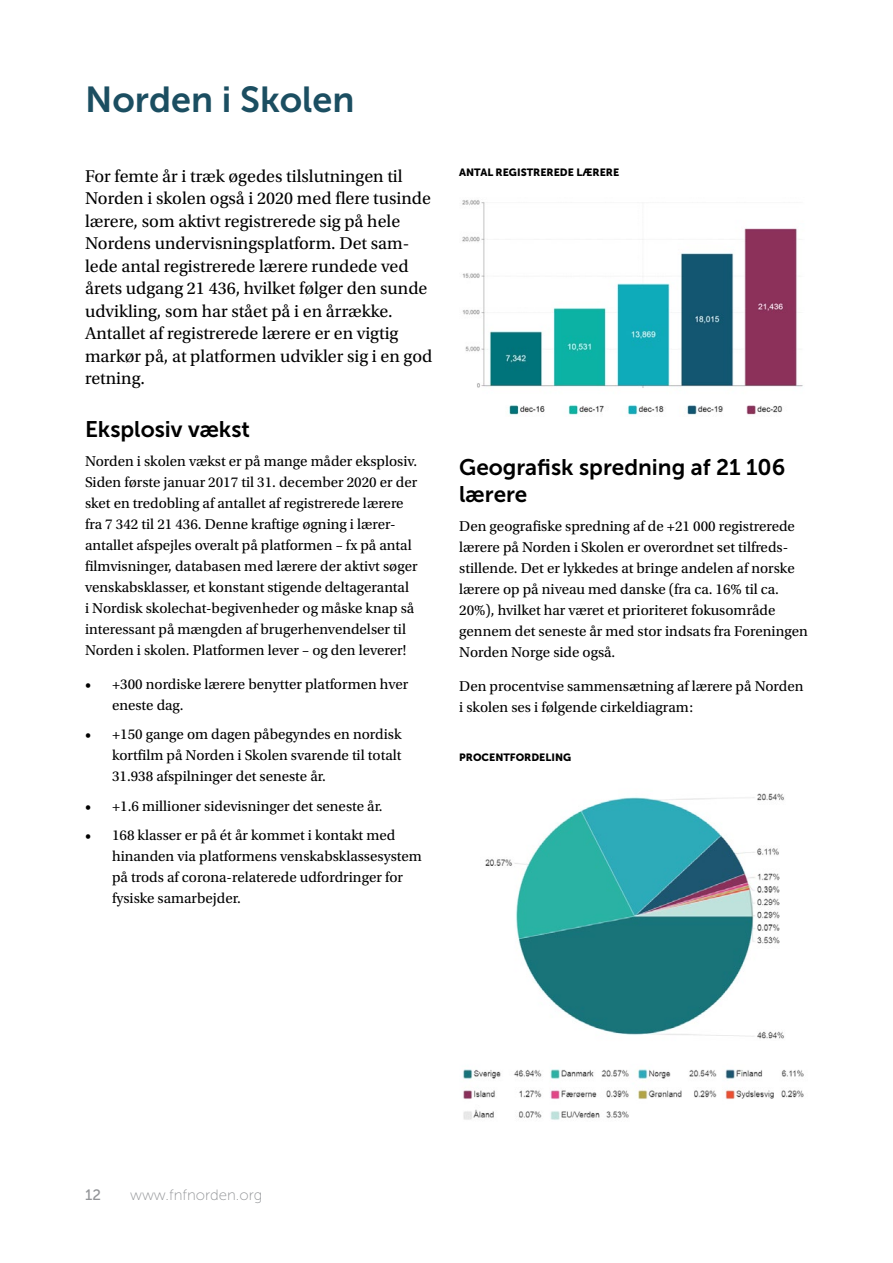
<style>
.page{position:relative;width:893px;height:1263px;background:#fff}
.page>*{position:absolute;margin:0;border:0;box-sizing:border-box;transform-origin:0 0}
.t1{font:36px "Museo Sans 700";color:#1b4e61}
.t2{font:22.5px/27px "Museo Sans 700";color:#000}
.t3{font:18px/22.5px "Utopia Std";color:#000}
.t4{font:15px/21px "Utopia Std";color:#000}
.t5{font:15px "Museo Sans 100";color:#939598}
.t6{font:15px "Museo Sans 500";color:#939598}
.t7{font:10.5px "Museo Sans 900";color:#000}
</style>
<div class="page">
<img style="left:462px;top:200px;width:341px;height:215px">
<img style="left:463px;top:793px;width:341px;height:327px">
<h1 class="t1" style="left:85px;top:80px;width:271px">Norden i Skolen</h1>
<p class="t3" style="left:85px;top:165px;width:349px">For femte år i træk øgedes tilslutningen til Norden i skolen også i 2020 med flere tusinde lærere, som aktivt registrerede sig på hele Nordens undervisningsplatform. Det sam&shy;lede antal registrerede lærere rundede ved årets udgang 21 436, hvilket følger den sunde udvikling, som har stået på i en årrække.<br>Antallet af registrerede lærere er en vigtig markør på, at platformen udvikler sig i en god retning.</p>
<h2 class="t2" style="left:85px;top:415px;width:166px">Eksplosiv vækst</h2>
<p class="t4" style="left:85px;top:451px;width:334px">Norden i skolen vækst er på mange måder eksplosiv.<br>Siden første januar 2017 til 31. december 2020 er der sket en tredobling af antallet af registrerede lærere fra 7 342 til 21 436. Denne kraftige øgning i lærer&shy;antallet afspejles overalt på platformen – fx på antal filmvisninger, databasen med lærere der aktivt søger venskabsklasser, et konstant stigende deltagerantal<br>i Nordisk skolechat-begivenheder og måske knap så interessant på mængden af brugerhenvendelser til Norden i skolen. Platformen lever – og den leverer!</p>
<p class="t4" style="left:112px;top:674px;width:298px;text-indent:-27px">• +300 nordiske lærere benytter platformen hver eneste dag.</p>
<p class="t4" style="left:112px;top:724px;width:291px;text-align:justify;text-indent:-27px">• +150 gange om dagen påbegyndes en nordisk kortfilm på Norden i Skolen svarende til totalt 31.938 afspilninger det seneste år.</p>
<p class="t4" style="left:85px;top:796px;width:299px">• +1.6 millioner sidevisninger det seneste år.</p>
<p class="t4" style="left:112px;top:825px;width:311px;text-indent:-27px">• 168 klasser er på ét år kommet i kontakt med hinanden via platformens venskabsklassesystem på trods af corona-relaterede udfordringer for fysiske samarbejder.</p>
<p class="t7" style="left:459px;top:167px;width:162px">ANTAL REGISTREREDE LÆRERE</p>
<h2 class="t2" style="left:459px;top:453px;width:328px">Geografisk spredning af 21 106 lærere</h2>
<p class="t4" style="left:459px;top:516px;width:350px">Den geografiske spredning af de +21 000 registrerede lærere på Norden i Skolen er overordnet set tilfreds&shy;stillende. Det er lykkedes at bringe andelen af norske lærere op på niveau med danske (fra ca. 16% til ca.<br>20%), hvilket har været et prioriteret fokusområde gennem det seneste år med stor indsats fra Foreningen Norden Norge side også.</p>
<p class="t4" style="left:459px;top:676px;width:346px">Den procentvise sammensætning af lærere på Norden i skolen ses i følgende cirkeldiagram:</p>
<p class="t7" style="left:459px;top:751px;width:113px">PROCENTFORDELING</p>
<p class="t6" style="left:85px;top:1186px;width:17px">12</p>
<p class="t5" style="left:130px;top:1187px;width:134px">www.fnfnorden.org</p>
</div>
